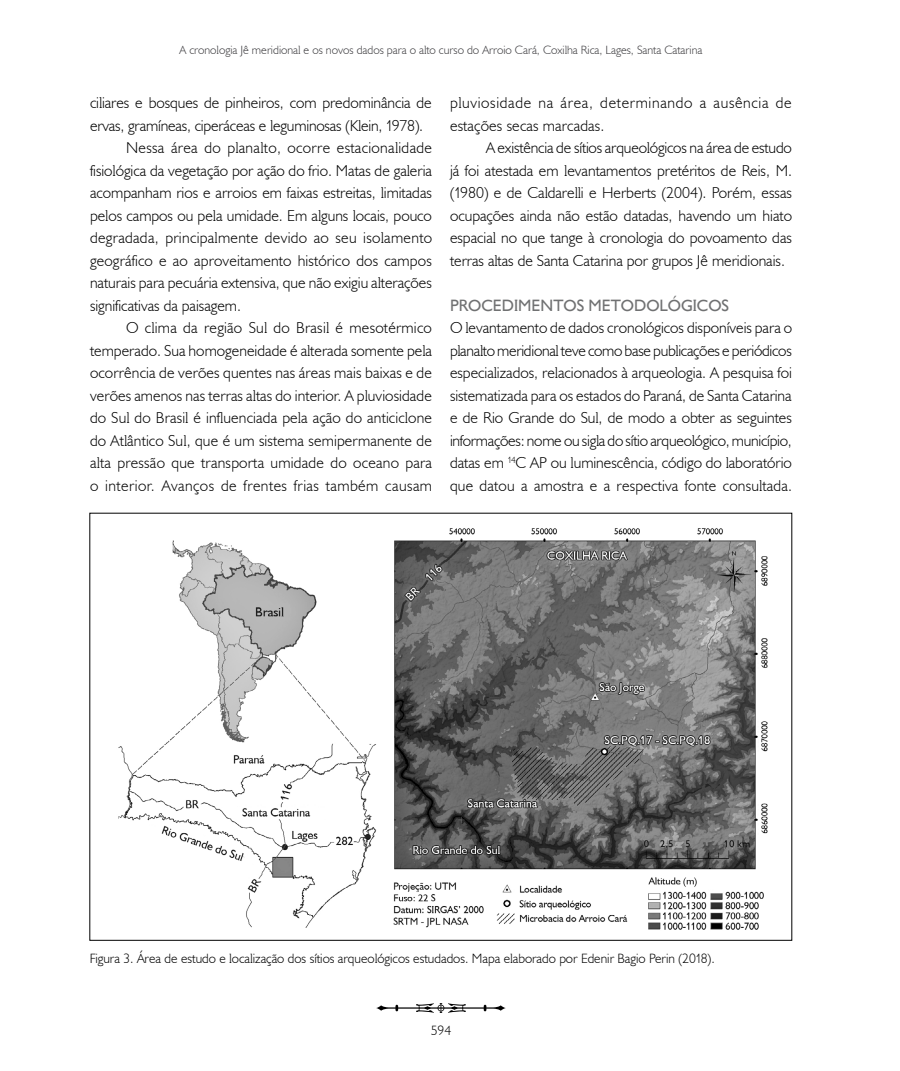
<style>
.page{position:relative;width:900px;height:1071px;background:#fff}
.page>*{position:absolute;margin:0;border:0;box-sizing:border-box;transform-origin:0 0}
.TÓPICOS_SUB{font:700 16.5px "MPEG";color:#707172}
.CORPO_DO_ARTIGO{font:15.75px/22.5px "MPEG";color:#000;text-align:justify}
.CORPO_DO_ARTIGO_SEM{font:15.75px/22.5px "MPEG";letter-spacing:.015em;color:#000;text-align:justify}
.CORPO_DO_ARTIGO-2{font:15.75px/22.5px "MPEG";letter-spacing:.04em;color:#000}
.LEGENDAS_FIGURAS{font:13.5px "MPEG";color:#000}
.t1{font:12px "MPEG";color:#3e3d40}
</style>
<div class="page">
<svg style="left:376px;top:1003px;width:130px;height:10px"></svg>
<img style="left:118px;top:528px;width:650px;height:402px">
<p class="t1" style="left:180px;top:43px;width:524px">A cronologia Jê meridional e os novos dados para o alto curso do Arroio Cará, Coxilha Rica, Lages, Santa Catarina</p>
<p class="CORPO_DO_ARTIGO" style="left:90px;top:91px;width:343px">ciliares e bosques de pinheiros, com predominância de ervas, gramíneas, ciperáceas e leguminosas (Klein, 1978).</p>
<p class="CORPO_DO_ARTIGO" style="left:90px;top:136px;width:344px;text-indent:36px">Nessa área do planalto, ocorre estacionalidade fisiológica da vegetação por ação do frio. Matas de galeria acompanham rios e arroios em faixas estreitas, limitadas pelos campos ou pela umidade. Em alguns locais, pouco degradada, principalmente devido ao seu isolamento geográfico e ao aproveitamento histórico dos campos naturais para pecuária extensiva, que não exigiu alterações significativas da paisagem.</p>
<p class="CORPO_DO_ARTIGO" style="left:90px;top:316px;width:344px;text-indent:36px">O clima da região Sul do Brasil é mesotérmico temperado. Sua homogeneidade é alterada somente pela ocorrência de verões quentes nas áreas mais baixas e de verões amenos nas terras altas do interior. A pluviosidade do Sul do Brasil é influenciada pela ação do anticiclone do Atlântico Sul, que é um sistema semipermanente de alta pressão que transporta umidade do oceano para o interior. Avanços de frentes frias também causam</p>
<p class="CORPO_DO_ARTIGO-2" style="left:450px;top:91px;width:343px">pluviosidade na área, determinando a ausência de estações secas marcadas.</p>
<p class="CORPO_DO_ARTIGO" style="left:450px;top:136px;width:344px;text-indent:36px">A existência de sítios arqueológicos na área de estudo já foi atestada em levantamentos pretéritos de Reis, M. (1980) e de Caldarelli e Herberts (2004). Porém, essas ocupações ainda não estão datadas, havendo um hiato espacial no que tange à cronologia do povoamento das terras altas de Santa Catarina por grupos Jê meridionais.</p>
<p class="TÓPICOS_SUB" style="left:450px;top:295px;width:281px">PROCEDIMENTOS METODOLÓGICOS</p>
<p class="CORPO_DO_ARTIGO_SEM" style="left:450px;top:316px;width:344px">O levantamento de dados cronológicos disponíveis para o planalto meridional teve como base publicações e periódicos especializados, relacionados à arqueologia. A pesquisa foi sistematizada para os estados do Paraná, de Santa Catarina e de Rio Grande do Sul, de modo a obter as seguintes informações: nome ou sigla do sítio arqueológico, município, datas em <sup>14</sup>C AP ou luminescência, código do laboratório que datou a amostra e a respectiva fonte consultada.</p>
<p class="LEGENDAS_FIGURAS" style="left:90px;top:950px;width:626px">Figura 3. Área de estudo e localização dos sítios arqueológicos estudados. Mapa elaborado por Edenir Bagio Perin (2018).</p>
<p class="LEGENDAS_FIGURAS" style="left:431px;top:1022px;width:22px">594</p>
</div>
